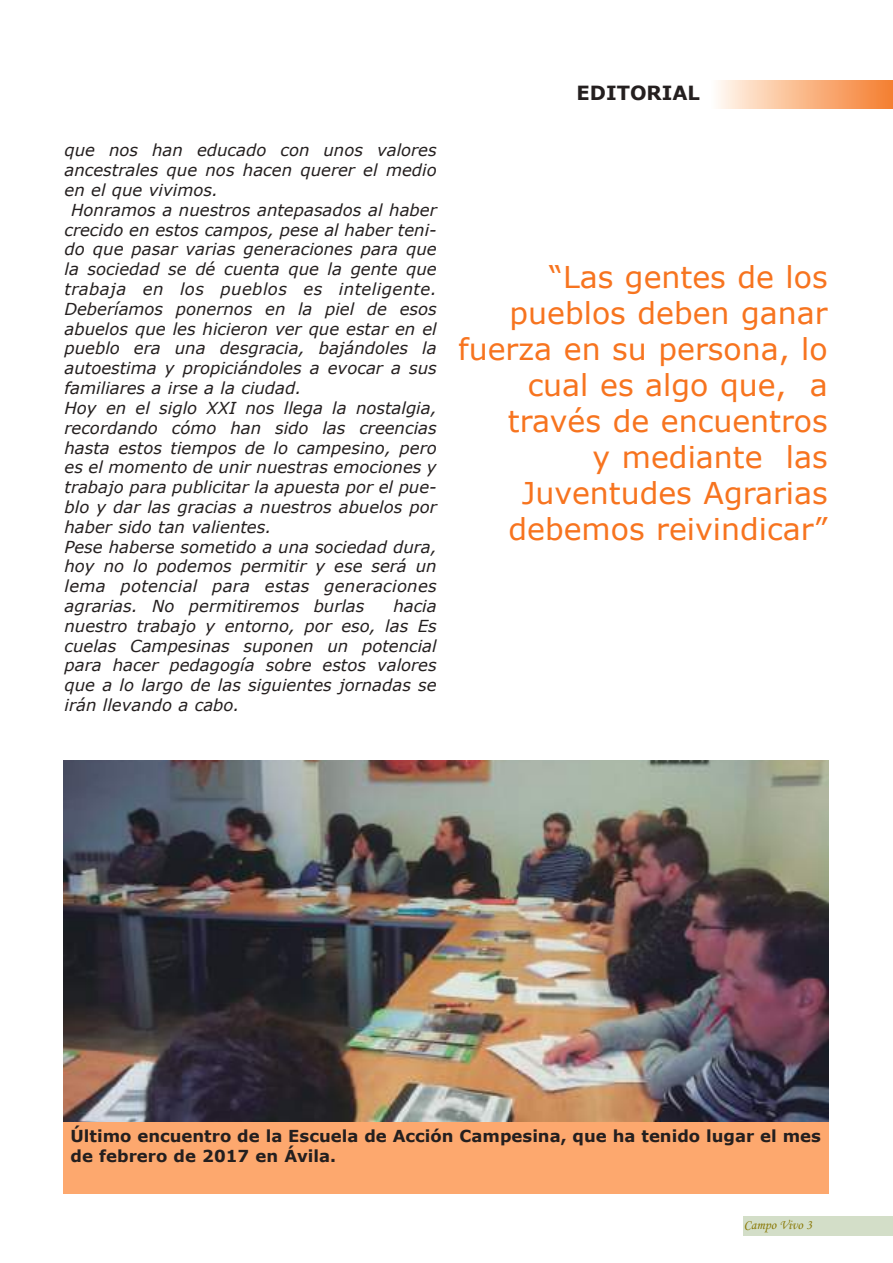
<style>
.page{position:relative;width:893px;height:1263px;background:#fff}
.page>*{position:absolute;margin:0;border:0;box-sizing:border-box;transform-origin:0 0}
.t1{font:30px/36px "Verdana";color:#f7741f;text-align:right}
.t2{font:700 19.5px "Verdana";color:#241f1f}
.t3{font:italic 16.5px/19.8px "Verdana";color:#241f1f;text-align:justify}
.t4{font:700 16.5px/19.8px "Verdana";color:#241f1f}
.t5{font:italic 16.5px "Verdana";letter-spacing:.025em;color:#241f1f}
.t6{font:13.5px "Monotype Corsiva";color:#8a7907}
</style>
<div class="page">
<div style="left:711px;top:81px;width:182px;height:27px;background:linear-gradient(to right,#fffbf3,#f57d2d)"></div>
<div style="left:744px;top:1216px;width:149px;height:19px;background:#d3dec8"></div>
<img style="left:63px;top:760px;width:765px;height:362px">
<div style="left:63px;top:1122px;width:765px;height:71px;background:#fda86e"></div>
<p class="t3" style="left:65px;top:140px;width:374px">que nos han educado con unos valores</p>
<p class="t3" style="left:65px;top:160px;width:374px">ancestrales que nos hacen querer el medio</p>
<p class="t3" style="left:65px;top:180px;width:155px">en el que vivimos.</p>
<p class="t3" style="left:71px;top:199px;width:367px">Honramos a nuestros antepasados al haber</p>
<p class="t3" style="left:65px;top:219px;width:374px">crecido en estos campos, pese al haber teni-</p>
<p class="t3" style="left:65px;top:239px;width:374px">do que pasar varias generaciones para que</p>
<p class="t3" style="left:65px;top:259px;width:374px">la sociedad se dé cuenta que la gente que</p>
<p class="t5" style="left:65px;top:278px;width:374px">trabaja en los pueblos es inteligente.</p>
<p class="t3" style="left:65px;top:298px;width:374px">Deberíamos ponernos en la piel de esos</p>
<p class="t3" style="left:65px;top:318px;width:374px">abuelos que les hicieron ver que estar en el</p>
<p class="t3" style="left:65px;top:338px;width:374px">pueblo era una desgracia, bajándoles la</p>
<p class="t3" style="left:65px;top:358px;width:374px">autoestima y propiciándoles a evocar a sus</p>
<p class="t3" style="left:65px;top:378px;width:238px">familiares a irse a la ciudad.</p>
<p class="t3" style="left:65px;top:397px;width:374px">Hoy en el siglo XXI nos llega la nostalgia,</p>
<p class="t3" style="left:65px;top:417px;width:374px">recordando cómo han sido las creencias</p>
<p class="t3" style="left:65px;top:437px;width:374px">hasta estos tiempos de lo campesino, pero</p>
<p class="t3" style="left:65px;top:457px;width:374px">es el momento de unir nuestras emociones y</p>
<p class="t3" style="left:65px;top:477px;width:374px">trabajo para publicitar la apuesta por el pue-</p>
<p class="t3" style="left:65px;top:496px;width:374px">blo y dar las gracias a nuestros abuelos por</p>
<p class="t3" style="left:65px;top:516px;width:208px">haber sido tan valientes.</p>
<p class="t3" style="left:65px;top:536px;width:374px">Pese haberse sometido a una sociedad dura,</p>
<p class="t3" style="left:65px;top:556px;width:374px">hoy no lo podemos permitir y ese será un</p>
<p class="t3" style="left:65px;top:576px;width:374px">lema potencial para estas generaciones</p>
<p class="t3" style="left:65px;top:595px;width:301px">agrarias. No permitiremos burlas</p>
<p class="t3" style="left:65px;top:595px;width:374px;text-indent:329px">hacia nuestro trabajo y entorno, por eso, las Es cuelas Campesinas suponen un potencial para hacer pedagogía sobre estos valores que a lo largo de las siguientes jornadas se irán llevando a cabo.</p>
<p class="t2" style="left:577px;top:81px;width:125px">EDITORIAL</p>
<h1 class="t1" style="left:458px;top:258px;width:371px">“Las gentes de los pueblos deben ganar fuerza en su persona, lo cual es algo que, a través de encuentros<br>y mediante las<br>Juventudes Agrarias debemos reivindicar”</h1>
<p class="t4" style="left:71px;top:1125px;width:752px">Último encuentro de la Escuela de Acción Campesina, que ha tenido lugar el mes de febrero de 2017 en Ávila.</p>
<p class="t6" style="left:744px;top:1216px;width:70px">Campo Vivo 3</p>
</div>
